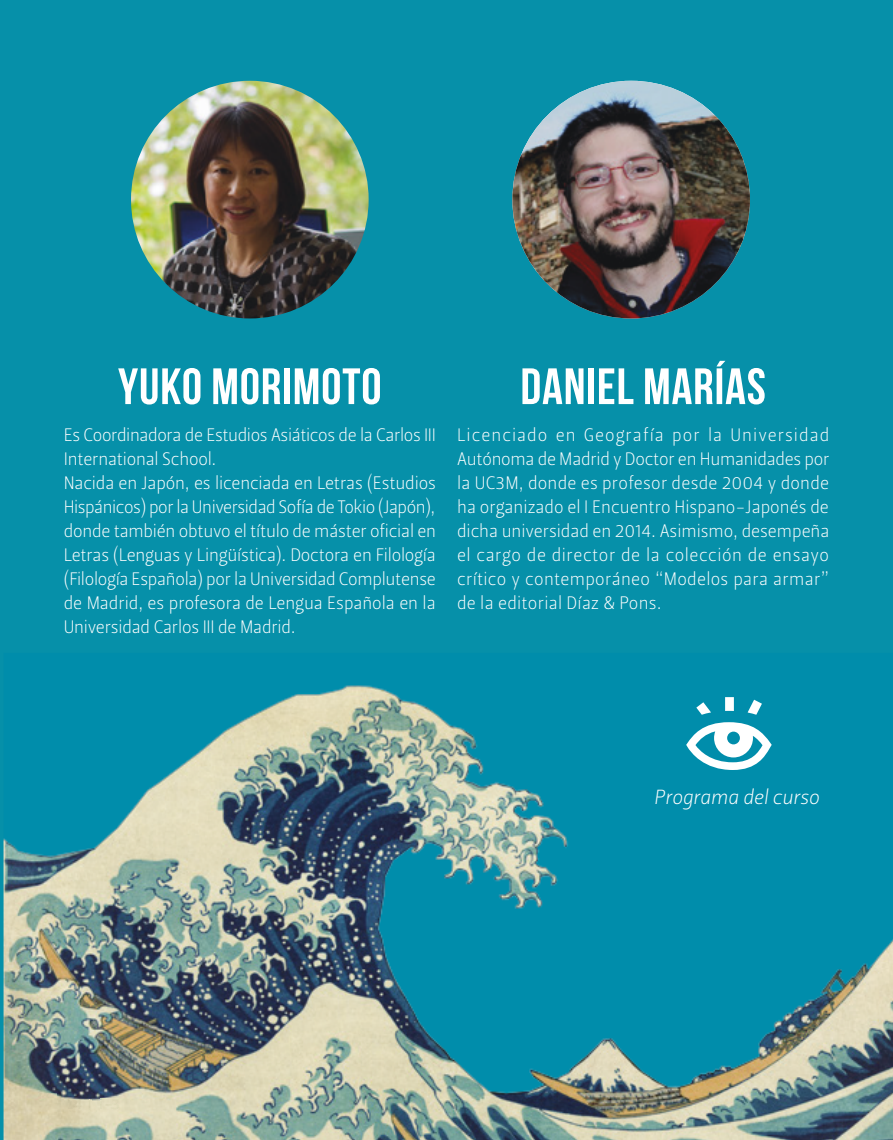
<style>
.page{position:relative;width:893px;height:1140px;background:#0690a9}
.page>*{position:absolute;margin:0;border:0;box-sizing:border-box;transform-origin:0 0}
.t1{font:51px "Bebas Neue";letter-spacing:.015em;color:#fff}
.t2{font:20.4px "Leitura Sans Italic 1";letter-spacing:-.01em;color:#fff}
.t3{font:18px/24px "Leitura Sans Grot 1";letter-spacing:-.01em;color:#fff}
</style>
<div class="page">
<img style="left:131px;top:81px;width:238px;height:237px;border-radius:50%">
<img style="left:512px;top:81px;width:238px;height:237px;border-radius:50%">
<img style="left:4px;top:685px;width:889px;height:455px">
<img style="left:100px;top:1098px;width:19px;height:11px">
<img style="left:68px;top:1099px;width:24px;height:11px">
<img style="left:48px;top:1093px;width:8px;height:22px">
<svg style="left:686px;top:722px;width:86px;height:48px"></svg>
<svg style="left:725px;top:697px;width:9px;height:14px"></svg>
<svg style="left:748px;top:699px;width:14px;height:15px"></svg>
<svg style="left:696px;top:702px;width:15px;height:12px"></svg>
<h1 class="t1" style="left:118px;top:356px;width:265px">YUKO MORIMOT0</h1>
<h1 class="t1" style="left:520px;top:356px;width:247px">DANIEL MARÍAS</h1>
<p class="t3" style="left:64px;top:425px;width:374px">Es Coordinadora de Estudios Asiáticos de la Carlos III International School.<br>Nacida en Japón, es licenciada en Letras (Estudios Hispánicos) por la Universidad Sofía de Tokio (Japón), donde también obtuvo el título de máster oficial en Letras (Lenguas y Lingüística). Doctora en Filología (Filología Española) por la Universidad Complutense de Madrid, es profesora de Lengua Española en la Universidad Carlos III de Madrid.</p>
<p class="t3" style="left:457px;top:425px;width:374px;text-align:justify">Licenciado en Geografía por la Universidad Autónoma de Madrid y Doctor en Humanidades por la UC3M, donde es profesor desde 2004 y donde ha organizado el I Encuentro Hispano-Japonés de dicha universidad en 2014. Asimismo, desempeña el cargo de director de la colección de ensayo crítico y contemporáneo “Modelos para armar” de la editorial Díaz &amp; Pons.</p>
<p class="t2" style="left:654px;top:788px;width:167px">Programa del curso</p>
</div>
